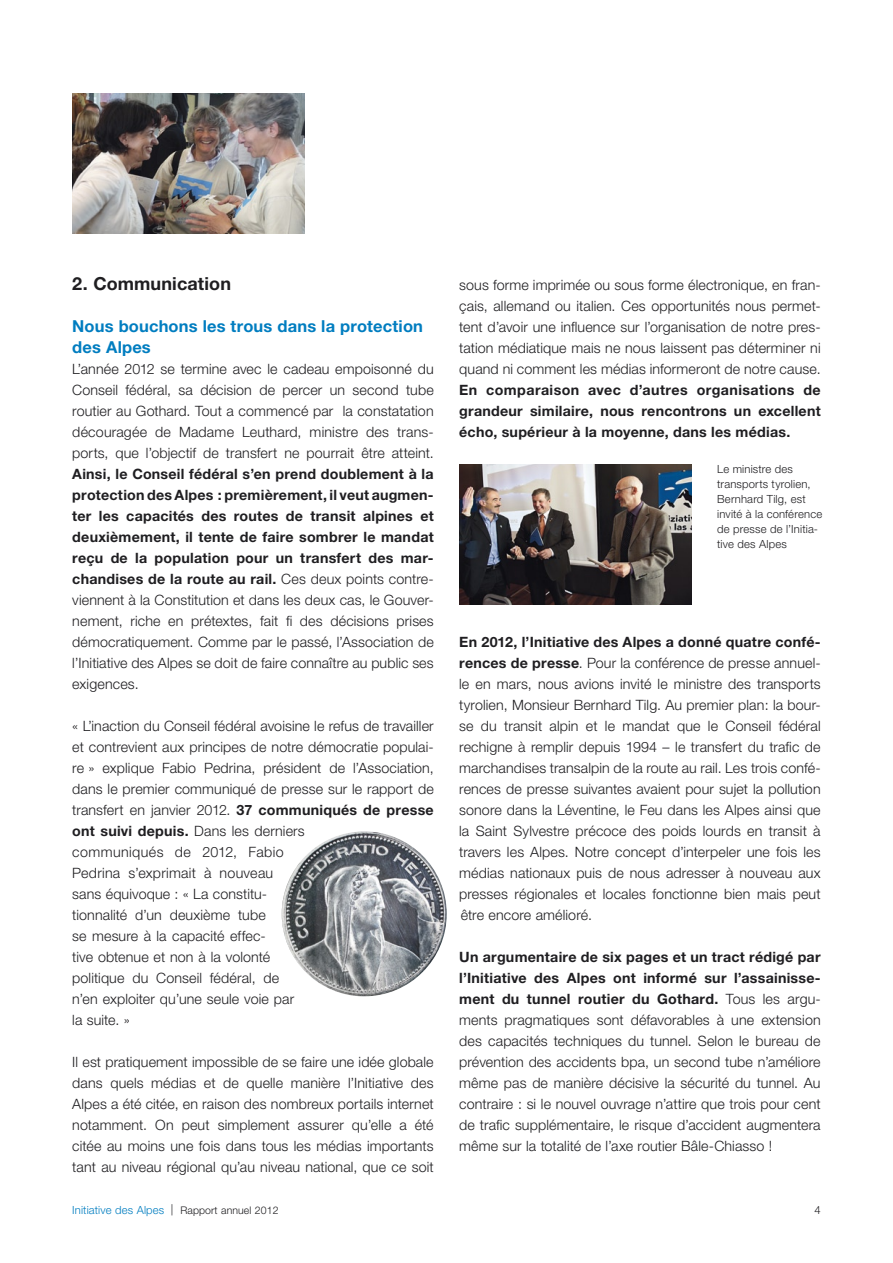
<style>
.page{position:relative;width:893px;height:1263px;background:#fff}
.page>*{position:absolute;margin:0;border:0;box-sizing:border-box;transform-origin:0 0}
.t1{font:700 18px "Helvetica Neue";letter-spacing:.005em;color:#1f1e21}
.t2{font:700 16.5px/21px "Helvetica Neue";letter-spacing:.01em;color:#007dc0}
.t3{font:300 14.25px/21px "Helvetica Neue";letter-spacing:.01em;color:#1f1e21;text-align:justify}
.t4{font:700 14.25px/21px "Helvetica Neue";letter-spacing:.015em;color:#1f1e21;text-align:justify}
.t5{font:300 11.25px/15px "Helvetica Neue";letter-spacing:.015em;color:#1f1e21}
.t6{font:300 11.25px "Helvetica Neue";letter-spacing:.01em;color:#007dc0}
.s1{font-weight:300}
.s2{font-weight:700}
.s3{color:#1f1e21}
.s4{font-size:10.5px;color:#1f1e21}
</style>
<div class="page">
<img style="left:282px;top:831px;width:165px;height:165px;border-radius:83px">
<img style="left:72px;top:94px;width:233px;height:140px">
<img style="left:459px;top:464px;width:233px;height:140px">
<p class="t1" style="left:72px;top:272px;width:160px">2. Communication</p>
<p class="t2" style="left:72px;top:315px;width:352px">Nous bouchons les trous dans la protection des Alpes</p>
<p class="t3" style="left:72px;top:358px;width:363px">L’année 2012 se termine avec le cadeau empoisonné du Conseil fédéral, sa décision de percer un second tube routier au Gothard. Tout a commencé par la constatation découragée de Madame Leuthard, ministre des trans&shy;ports, que l’objectif de transfert ne pourrait être atteint.</p>
<p class="t4" style="left:72px;top:463px;width:363px">Ainsi, le Conseil fédéral s’en prend doublement à la protection des Alpes : premièrement, il veut augmen&shy;ter les capacités des routes de transit alpines et deuxièmement, il tente de faire sombrer le mandat reçu de la population pour un transfert des mar&shy;chandises de la route au rail. <span class="s1">Ces deux points contre&shy;viennent à la Constitution et dans les deux cas, le Gouver&shy;nement, riche en prétextes, fait fi des décisions prises démocratiquement. Comme par le passé, l’Association de l’Initiative des Alpes se doit de faire connaître au public ses exigences.</span></p>
<p class="t3" style="left:72px;top:715px;width:363px;text-align:left">« L’inaction du Conseil fédéral avoisine le refus de travailler et contrevient aux principes de notre démocratie populai&shy;re » explique Fabio Pedrina, président de l’Association, dans le premier communiqué de presse sur le rapport de transfert en janvier 2012. <span class="s2">37 communiqués de presse ont suivi depuis.</span> Dans les derniers<br>communiqués de 2012, Fabio<br>Pedrina s’exprimait à nouveau<br>sans équivoque : « La constitu-<br>tionnalité d’un deuxième tube<br>se mesure à la capacité effec-<br>tive obtenue et non à la volonté<br>politique du Conseil fédéral, de<br>n’en exploiter qu’une seule voie par<br>la suite. »</p>
<p class="t3" style="left:72px;top:1051px;width:363px">Il est pratiquement impossible de se faire une idée globale dans quels médias et de quelle manière l’Initiative des Alpes a été citée, en raison des nombreux portails internet notamment. On peut simplement assurer qu’elle a été citée au moins une fois dans tous les médias importants tant au niveau régional qu’au niveau national, que ce soit</p>
<p class="t3" style="left:459px;top:274px;width:363px">sous forme imprimée ou sous forme électronique, en fran&shy;çais, allemand ou italien. Ces opportunités nous permet&shy;tent d’avoir une influence sur l’organisation de notre pres&shy;tation médiatique mais ne nous laissent pas déterminer ni quand ni comment les médias informeront de notre cause.</p>
<p class="t4" style="left:459px;top:379px;width:363px">En comparaison avec d’autres organisations de grandeur similaire, nous rencontrons un excellent écho, supérieur à la moyenne, dans les médias.</p>
<p class="t5" style="left:717px;top:461px;width:106px">Le ministre des transports tyrolien,<br>Bernhard Tilg, est invité à la conférence de presse de l’Initia&shy;tive des Alpes</p>
<p class="t3" style="left:459px;top:631px;width:363px"><span class="s2">En 2012, l’Initiative des Alpes a donné quatre confé&shy;rences de presse</span>. Pour la conférence de presse annuel&shy;le en mars, nous avions invité le ministre des transports tyrolien, Monsieur Bernhard Tilg. Au premier plan: la bour&shy;se du transit alpin et le mandat que le Conseil fédéral rechigne à remplir depuis 1994 – le transfert du trafic de marchandises transalpin de la route au rail. Les trois confé&shy;rences de presse suivantes avaient pour sujet la pollution sonore dans la Léventine, le Feu dans les Alpes ainsi que la Saint Sylvestre précoce des poids lourds en transit à travers les Alpes. Notre concept d’interpeler une fois les médias nationaux puis de nous adresser à nouveau aux presses régionales et locales fonctionne bien mais peut être encore amélioré.</p>
<p class="t3" style="left:459px;top:946px;width:363px"><span class="s2">Un argumentaire de six pages et un tract rédigé par l’Initiative des Alpes ont informé sur l’assainisse&shy;ment du tunnel routier du Gothard.</span> Tous les argu&shy;ments pragmatiques sont défavorables à une extension des capacités techniques du tunnel. Selon le bureau de prévention des accidents bpa, un second tube n’améliore même pas de manière décisive la sécurité du tunnel. Au contraire : si le nouvel ouvrage n’attire que trois pour cent de trafic supplémentaire, le risque d’accident augmentera même sur la totalité de l’axe routier Bâle-Chiasso !</p>
<p class="t6" style="left:72px;top:1203px;width:208px">Initiative des Alpes <span class="s3">|</span> <span class="s4">Rapport annuel 2012</span></p>
<p class="t5" style="left:814px;top:1202px;width:8px">4</p>
</div>
